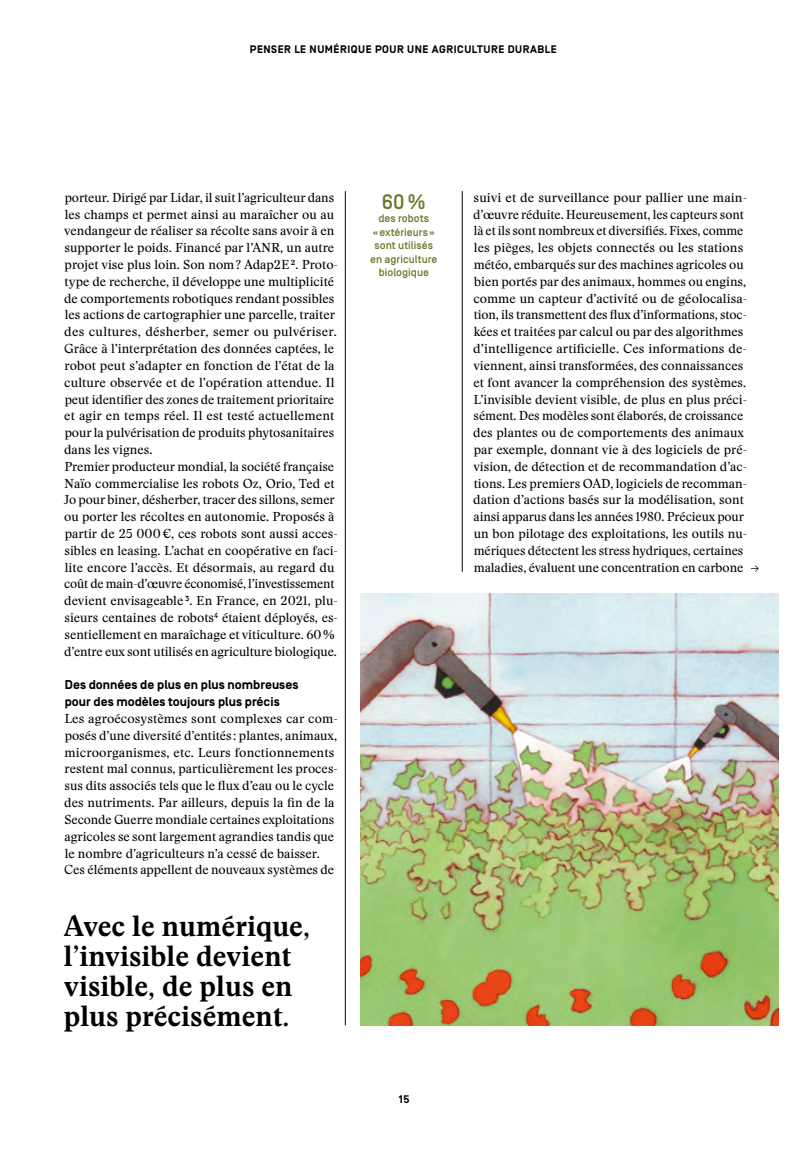
<style>
.page{position:relative;width:808px;height:1149px;background:#fff}
.page>*{position:absolute;margin:0;border:0;box-sizing:border-box;transform-origin:0 0}
.t1{font:700 28.5px/30px "Stanley";color:#000}
.t2{font:500 21px "Simplon Norm";color:#6c772a}
.t3{font:12.75px/16.8px "Stanley";color:#000}
.t4{font:700 12.75px/16.8px "Simplon Norm";color:#000}
.t5{font:500 10.95px/13.5px "Simplon Norm";color:#6c772a;text-align:center}
.t6{font:700 10.95px "Simplon Norm";letter-spacing:.05em;color:#000}
</style>
<div class="page">
<hr style="left:345px;top:191px;width:1px;height:833px;background:#000">
<hr style="left:462px;top:191px;width:1px;height:380px;background:#000">
<svg style="left:751px;top:565px;width:8px;height:6px"></svg>
<img style="left:360px;top:593px;width:418px;height:432px">
<p class="t6" style="left:250px;top:44px;width:308px">PENSER LE NUMÉRIQUE POUR UNE AGRICULTURE DURABLE</p>
<p class="t3" style="left:64px;top:189px;width:276px">porteur. Dirigé par Lidar, il suit l’agriculteur dans les champs et permet ainsi au maraîcher ou au vendangeur de réaliser sa récolte sans avoir à en supporter le poids. Financé par l’ANR, un autre projet vise plus loin. Son nom ? Adap2E 2. Proto&shy;type de recherche, il développe une multiplicité de comportements robotiques rendant possibles les actions de cartographier une parcelle, traiter des cultures, désherber, semer ou pulvériser.<br>Grâce à l’interprétation des données captées, le robot peut s’adapter en fonction de l’état de la culture observée et de l’opération attendue. Il peut identifier des zones de traitement prioritaire et agir en temps réel. Il est testé actuellement pour la pulvérisation de produits phytosanitaires dans les vignes.<br>Premier producteur mondial, la société française Naïo commercialise les robots Oz, Orio, Ted et Jo pour biner, désherber, tracer des sillons, semer ou porter les récoltes en autonomie. Proposés à partir de 25 000 €, ces robots sont aussi acces&shy;sibles en leasing. L’achat en coopérative en faci&shy;lite encore l’accès. Et désormais, au regard du coût de main-d’œuvre économisé, l’investissement devient envisageable 3. En France, en 2021, plu&shy;sieurs centaines de robots4 étaient déployés, es&shy;sentiellement en maraîchage et viticulture. 60 % d’entre eux sont utilisés en agriculture biologique.</p>
<p class="t4" style="left:65px;top:677px;width:235px">Des données de plus en plus nombreuses pour des modèles toujours plus précis</p>
<p class="t3" style="left:64px;top:710px;width:275px">Les agroécosystèmes sont complexes car com&shy;posés d’une diversité d’entités : plantes, animaux, microorganismes, etc. Leurs fonctionnements restent mal connus, particulièrement les proces&shy;sus dits associés tels que le flux d’eau ou le cycle des nutriments. Par ailleurs, depuis la fin de la Seconde Guerre mondiale certaines exploitations agricoles se sont largement agrandies tandis que le nombre d’agriculteurs n’a cessé de baisser.<br>Ces éléments appellent de nouveaux systèmes de</p>
<h1 class="t1" style="left:64px;top:910px;width:248px">Avec le numérique, l’invisible devient visible, de plus en plus précisément.</h1>
<h2 class="t2" style="left:382px;top:190px;width:45px">60%</h2>
<p class="t5" style="left:370px;top:212px;width:69px">des robots «extérieurs » sont utilisés en agriculture biologique</p>
<p class="t6" style="left:399px;top:1093px;width:12px">15</p>
<p class="t3" style="left:473px;top:189px;width:275px">suivi et de surveillance pour pallier une main&shy;d’œuvre réduite. Heureusement, les capteurs sont là et ils sont nombreux et diversifiés. Fixes, comme les pièges, les objets connectés ou les stations météo, embarqués sur des machines agricoles ou bien portés par des animaux, hommes ou engins, comme un capteur d’activité ou de géolocalisa&shy;tion, ils transmettent des flux d’informations, stoc&shy;kées et traitées par calcul ou par des algorithmes d’intelligence artificielle. Ces informations de&shy;viennent, ainsi transformées, des connaissances et font avancer la compréhension des systèmes.<br>L’invisible devient visible, de plus en plus préci&shy;sément. Des modèles sont élaborés, de croissance des plantes ou de comportements des animaux par exemple, donnant vie à des logiciels de pré&shy;vision, de détection et de recommandation d’ac&shy;tions. Les premiers OAD, logiciels de recomman&shy;dation d’actions basés sur la modélisation, sont ainsi apparus dans les années 1980. Précieux pour un bon pilotage des exploitations, les outils nu&shy;mériques détectent les stress hydriques, certaines maladies, évaluent une concentration en carbone</p>
</div>
